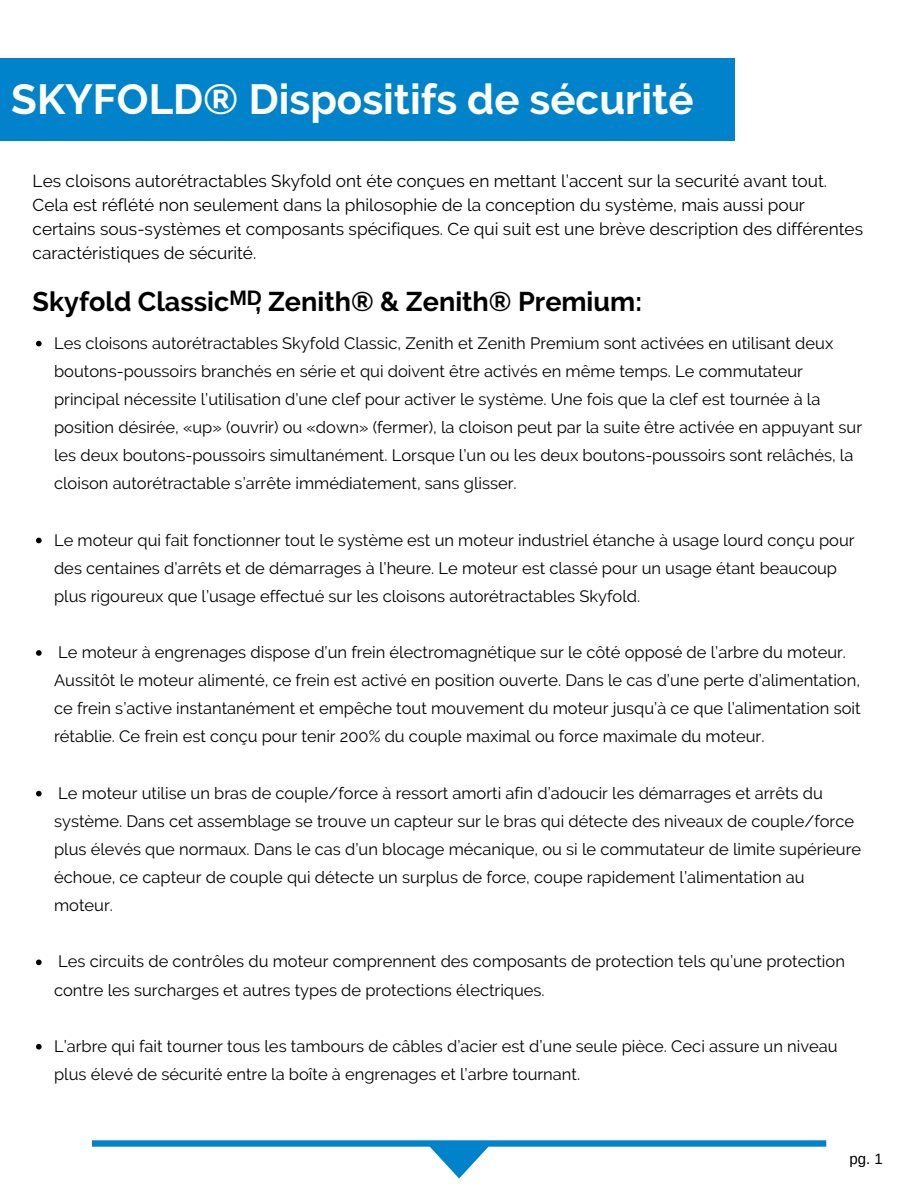
<style>
.page{position:relative;width:918px;height:1188px;background:#fff}
.page>*{position:absolute;margin:0;border:0;box-sizing:border-box;transform-origin:0 0}
.t1{font:700 42px "Raleway";color:#fff}
.t2{font:700 27px "Raleway";color:#000}
.t3{font:700 21px "Arimo";color:#000}
.t4{font:17.25px/23.9px "Raleway";color:#000}
.t5{font:16.5px/28.2px "Raleway";color:#000}
.t6{font:15px "Arimo";color:#000}
</style>
<div class="page">
<div style="left:0;top:58px;width:735px;height:82px;background:#0083cb"></div>
<svg style="left:36px;top:341px;width:6px;height:5px"></svg>
<svg style="left:36px;top:538px;width:6px;height:5px"></svg>
<svg style="left:36px;top:650px;width:6px;height:6px"></svg>
<svg style="left:36px;top:791px;width:6px;height:5px"></svg>
<svg style="left:36px;top:960px;width:6px;height:5px"></svg>
<svg style="left:36px;top:1044px;width:6px;height:6px"></svg>
<svg style="left:92px;top:1140px;width:734px;height:39px"></svg>
<h1 class="t1" style="left:11px;top:75px;width:684px">SKYFOLD® Dispositifs de sécurité</h1>
<p class="t4" style="left:33px;top:169px;width:832px">Les cloisons autorétractables Skyfold ont éte conçues en mettant l’accent sur la securité avant tout.<br>Cela est réflété non seulement dans la philosophie de la conception du système, mais aussi pour certains sous-systèmes et composants spécifiques. Ce qui suit est une brève description des différentes caractéristiques de sécurité.</p>
<h2 class="t2" style="left:33px;top:285px;width:611px">Skyfold Classic , Zenith® &amp; Zenith® Premium:</h2>
<p class="t5" style="left:54px;top:329px;width:810px">Les cloisons autorétractables Skyfold Classic, Zenith et Zenith Premium sont activées en utilisant deux boutons-poussoirs branchés en série et qui doivent être activés en même temps. Le commutateur principal nécessite l’utilisation d’une clef pour activer le système. Une fois que la clef est tournée à la position désirée, «up» (ouvrir) ou «down» (fermer), la cloison peut par la suite être activée en appuyant sur les deux boutons-poussoirs simultanément. Lorsque l’un ou les deux boutons-poussoirs sont relâchés, la cloison autorétractable s’arrête immédiatement, sans glisser.</p>
<p class="t3" style="left:229px;top:286px;width:34px">MD</p>
<p class="t5" style="left:54px;top:526px;width:802px">Le moteur qui fait fonctionner tout le système est un moteur industriel étanche à usage lourd conçu pour des centaines d’arrêts et de démarrages à l’heure. Le moteur est classé pour un usage étant beaucoup plus rigoureux que l’usage effectué sur les cloisons autorétractables Skyfold.</p>
<p class="t5" style="left:54px;top:638px;width:808px">Le moteur à engrenages dispose d’un frein électromagnétique sur le côté opposé de l’arbre du moteur.<br>Aussitôt le moteur alimenté, ce frein est activé en position ouverte. Dans le cas d’une perte d’alimentation, ce frein s’active instantanément et empêche tout mouvement du moteur jusqu’à ce que l’alimentation soit rétablie. Ce frein est conçu pour tenir 200% du couple maximal ou force maximale du moteur.</p>
<p class="t5" style="left:54px;top:779px;width:809px">Le moteur utilise un bras de couple/force à ressort amorti afin d’adoucir les démarrages et arrêts du système. Dans cet assemblage se trouve un capteur sur le bras qui détecte des niveaux de couple/force plus élevés que normaux. Dans le cas d’un blocage mécanique, ou si le commutateur de limite supérieure échoue, ce capteur de couple qui détecte un surplus de force, coupe rapidement l’alimentation au moteur.</p>
<p class="t5" style="left:54px;top:947px;width:792px">Les circuits de contrôles du moteur comprennent des composants de protection tels qu’une protection contre les surcharges et autres types de protections électriques.</p>
<p class="t5" style="left:54px;top:1032px;width:785px">L’arbre qui fait tourner tous les tambours de câbles d’acier est d’une seule pièce. Ceci assure un niveau plus élevé de sécurité entre la boîte à engrenages et l’arbre tournant.</p>
<p class="t6" style="left:849px;top:1150px;width:35px">pg. 1</p>
</div>
